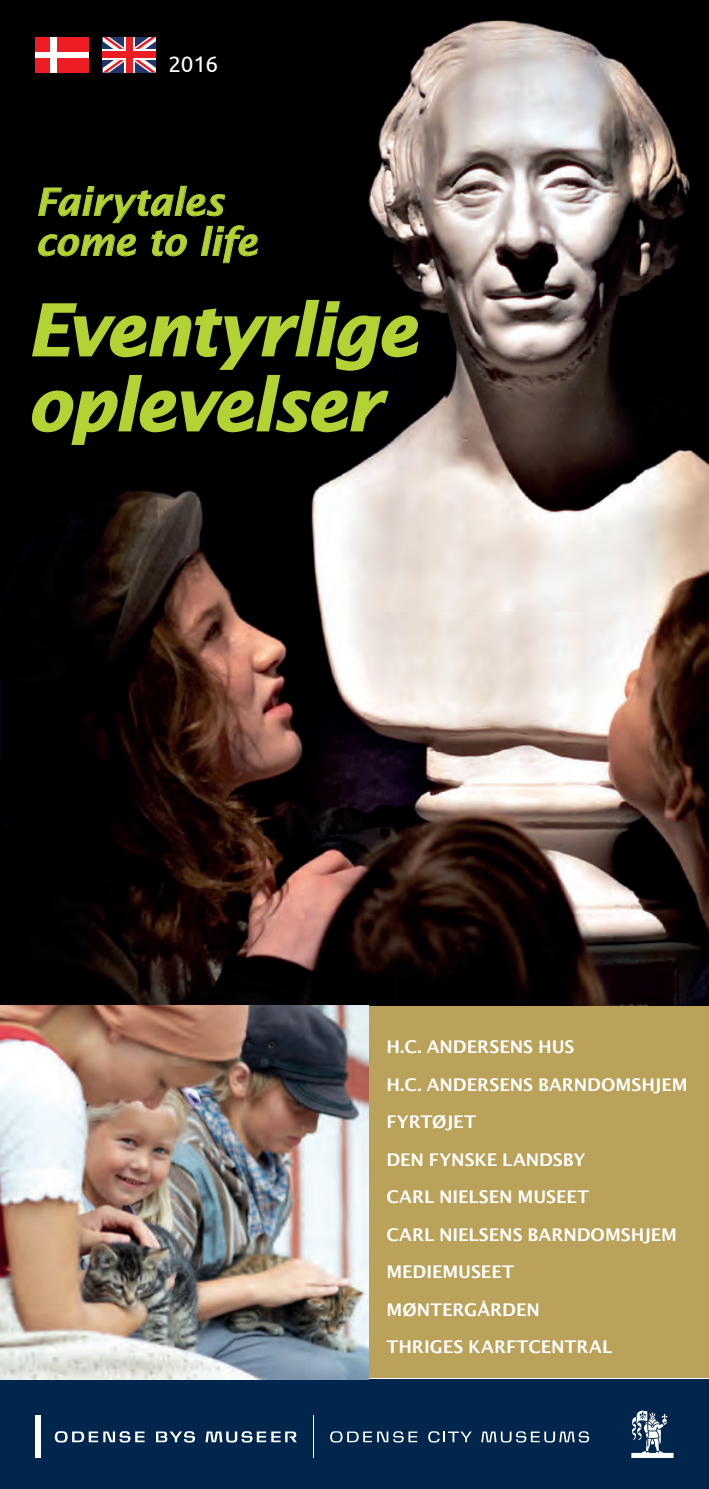
<style>
.page{position:relative;width:709px;height:1489px;background:#fff}
.page>*{position:absolute;margin:0;border:0;box-sizing:border-box;transform-origin:0 0}
.t1{font:italic 600 70px/75px "Lucida Sans";letter-spacing:-.015em;color:#b3d234}
.t2{font:italic 600 37.75px/40px "Lucida Sans";letter-spacing:-.01em;color:#b3d234}
.t3{font:22.5px "Ubuntu";color:#fff}
.t4{font:600 17.5px/37.5px "Lucida Sans";letter-spacing:-.005em;color:#fff}
</style>
<div class="page">
<div style="left:0;top:989px;width:709px;height:389px;background:#baa25b"></div>
<img style="left:0;top:0;width:709px;height:1005px">
<div style="left:0;top:1378px;width:709px;height:110px;background:#00264d"></div>
<img style="left:0;top:1005px;width:369px;height:373px">
<svg style="left:30px;top:298px;width:390px;height:148px;background:#1f240b"></svg>
<svg style="left:38px;top:185px;width:220px;height:78px;background:#141806"></svg>
<svg style="left:205px;top:1431px;width:92px;height:11px"></svg>
<hr style="left:313px;top:1415px;width:1px;height:42px;background:#fff">
<div style="left:35px;top:1415px;width:6px;height:42px;background:#fff"></div>
<svg style="left:55px;top:1431px;width:90px;height:11px"></svg>
<svg style="left:156px;top:1431px;width:39px;height:11px"></svg>
<svg style="left:428px;top:1431px;width:44px;height:11px"></svg>
<svg style="left:330px;top:1431px;width:87px;height:11px"></svg>
<svg style="left:481px;top:1431px;width:108px;height:11px"></svg>
<svg style="left:631px;top:1410px;width:42px;height:47px"></svg>
<div style="left:35px;top:37px;width:54px;height:35px;background:#fff"></div>
<div style="left:35px;top:37px;width:15px;height:14px;background:#ee1d23"></div>
<div style="left:57px;top:37px;width:32px;height:14px;background:#ee1d23"></div>
<div style="left:35px;top:58px;width:15px;height:14px;background:#ee1d23"></div>
<div style="left:57px;top:58px;width:32px;height:14px;background:#ee1d23"></div>
<svg style="left:103px;top:37px;width:53px;height:35px"></svg>
<svg style="left:103px;top:49px;width:53px;height:11px"></svg>
<svg style="left:124px;top:37px;width:11px;height:35px"></svg>
<div style="left:126px;top:37px;width:6px;height:35px;background:#ee1d23"></div>
<div style="left:103px;top:52px;width:53px;height:6px;background:#ee1d23"></div>
<p class="t3" style="left:168px;top:51px;width:51px">2016</p>
<h2 class="t2" style="left:35px;top:182px;width:223px">Fairytales come to life</h2>
<h1 class="t1" style="left:27px;top:292px;width:391px">Eventyrlige oplevelser</h1>
<p class="t4" style="left:386px;top:1027px;width:303px">H.C. ANDERSENS HUS<br>H.C. ANDERSENS BARNDOMSHJEM<br>FYRTØJET<br>DEN FYNSKE LANDSBY<br>CARL NIELSEN MUSEET<br>CARL NIELSENS BARNDOMSHJEM<br>MEDIEMUSEET<br>MØNTERGÅRDEN<br>THRIGES KARFTCENTRAL</p>
</div>
